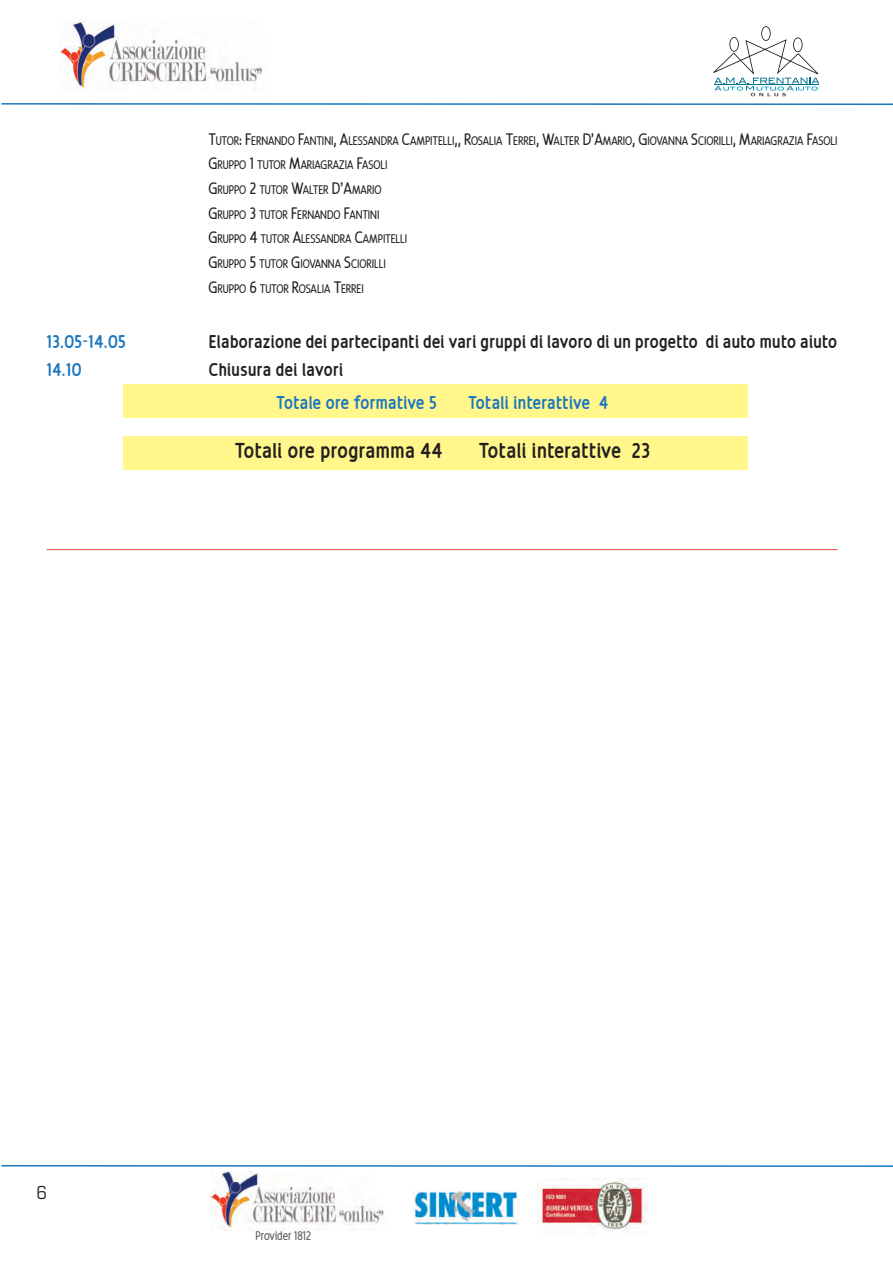
<style>
.page{position:relative;width:893px;height:1263px;background:#fff}
.page>*{position:absolute;margin:0;border:0;box-sizing:border-box;transform-origin:0 0}
.t1{font:700 21px "Revalo Modern";letter-spacing:.025em;color:#231f20}
.t2{font:700 18px "Revalo Modern";letter-spacing:.025em;color:#231f20}
.t3{font:700 18px "Revalo Modern";letter-spacing:.025em;color:#1b77bd}
.t4{font:condensed 18px "Eurostile LT Std";color:#231f20}
.t5{font:12.3px "Revalo Modern";color:#5a5a5d}
.t6{font:12.15px/24.8px "Revalo Modern";letter-spacing:-.01em;color:#231f20}
.s1{font-size:16.2px}
</style>
<div class="page">
<div style="left:124px;top:385px;width:624px;height:33px;background:#fff68c"></div>
<div style="left:124px;top:437px;width:624px;height:33px;background:#fff68c"></div>
<svg style="left:713px;top:26px;width:106px;height:70px"></svg>
<hr style="left:1px;top:1165px;width:892px;height:2px;background:#1b77bd">
<hr style="left:1px;top:103px;width:892px;height:2px;background:#1b77bd">
<img style="left:59px;top:19px;width:207px;height:71px">
<img style="left:211px;top:1172px;width:173px;height:59px">
<img style="left:414px;top:1190px;width:105px;height:34px">
<img style="left:539px;top:1178px;width:108px;height:57px">
<hr style="left:47px;top:549px;width:791px;height:1px;background:#ef4b41">
<p class="t6" style="left:208px;top:127px;width:631px"><span class="s1">T</span>UTOR<span class="s1">: F</span>ERNANDO <span class="s1">F</span>ANTINI<span class="s1">, A</span>LESSANDRA <span class="s1">C</span>AMPITELLI<span class="s1">,, R</span>OSALIA <span class="s1">T</span>ERREI<span class="s1">, W</span>ALTER <span class="s1">D’A</span>MARIO<span class="s1">, G</span>IOVANNA <span class="s1">S</span>CIORILLI<span class="s1">, M</span>ARIAGRAZIA <span class="s1">F</span>ASOLI <span class="s1">G</span>RUPPO <span class="s1">1</span> TUTOR <span class="s1">M</span>ARIAGRAZIA <span class="s1">F</span>ASOLI<br><span class="s1">G</span>RUPPO <span class="s1">2</span> TUTOR <span class="s1">W</span>ALTER <span class="s1">D’A</span>MARIO<br><span class="s1">G</span>RUPPO <span class="s1">3</span> TUTOR <span class="s1">F</span>ERNANDO <span class="s1">F</span>ANTINI<br><span class="s1">G</span>RUPPO <span class="s1">4</span> TUTOR <span class="s1">A</span>LESSANDRA <span class="s1">C</span>AMPITELLI<br><span class="s1">G</span>RUPPO <span class="s1">5</span> TUTOR <span class="s1">G</span>IOVANNA <span class="s1">S</span>CIORILLI<br><span class="s1">G</span>RUPPO <span class="s1">6</span> TUTOR <span class="s1">R</span>OSALIA <span class="s1">T</span>ERREI</p>
<h2 class="t3" style="left:47px;top:328px;width:80px">13.05-14.05</h2>
<h2 class="t2" style="left:209px;top:328px;width:630px">Elaborazione dei partecipanti dei vari gruppi di lavoro di un progetto di auto muto aiuto</h2>
<h2 class="t3" style="left:47px;top:356px;width:36px">14.10</h2>
<h2 class="t2" style="left:209px;top:356px;width:136px">Chiusura dei lavori</h2>
<h2 class="t3" style="left:276px;top:389px;width:162px">Totale ore formative 5</h2>
<h2 class="t3" style="left:468px;top:389px;width:142px">Totali interattive 4</h2>
<h1 class="t1" style="left:235px;top:436px;width:209px">Totali ore programma 44</h1>
<h1 class="t1" style="left:479px;top:436px;width:173px">Totali interattive 23</h1>
<h2 class="t4" style="left:37px;top:1186px;width:12px">6</h2>
<p class="t5" style="left:256px;top:1227px;width:57px">PROVIDER 1812</p>
</div>
